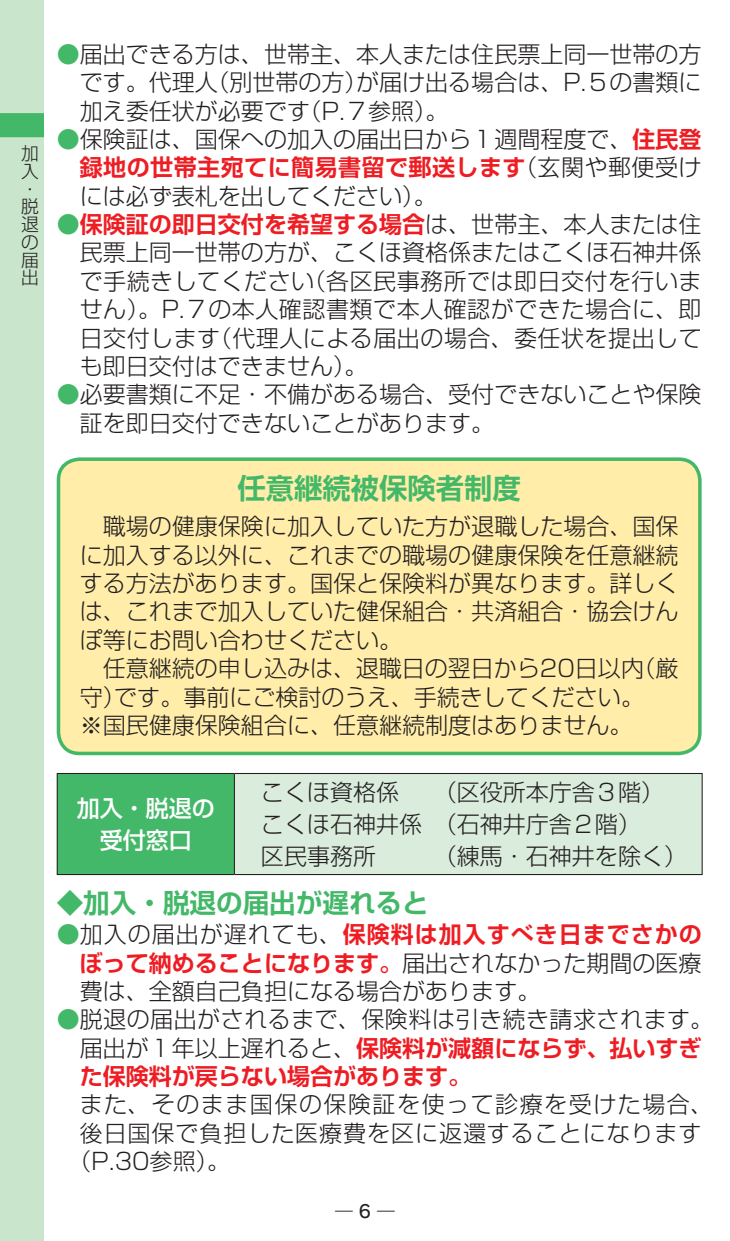
<style>
.page{position:relative;width:730px;height:1241px;background:#fff}
.page>*{position:absolute;margin:0;border:0;box-sizing:border-box;transform-origin:0 0}
.t1{font:700 28.25px "Shin Go Pro De";color:#44b869}
.t2{font:700 26.5px "Shin Go Pro De";color:#44b869}
.t3{font:300 23px/28.2px "Shin Go Pro";color:#231f20;text-align:justify}
.t4{font:300 23px/28.2px "Shin Go Pr 6 N";color:#231f20}
.t5{font:700 23px/28.2px "Shin Go Pr 6 N De";color:#ee1d23}
.t6{font:700 23px/28.2px "Shin Go Pr 6 N De";letter-spacing:.04em;color:#ee1d23;text-align:right}
.t7{font:300 23px "Shin Go Pro";letter-spacing:.02em;color:#231f20}
.t8{font:700 23px "Shin Go Pr 6 N De";letter-spacing:.02em;color:#ee1d23}
.t9{font:300 23px "Shin Go Pro";letter-spacing:.065em;color:#231f20}
.t10{font:300 23px "Shin Go Pro";letter-spacing:.04em;color:#231f20}
.t11{font:500 23px/32px "Shin Go Pro";color:#fff;text-align:center}
.t12{font:300 17.75px/17.8px "Shin Go Pr 6 N";color:#231f20}
.t13{font:17.75px "Rodin Pro DB";color:#6c6d70}
.s1{color:#44b869}
.s2{font-family:"Shin Go Pr 6 N De";font-weight:700;color:#ee1d23}
.s3{font-family:"Shin Go Pro";font-weight:300;color:#231f20}
.s4{font-family:"Shin Go Pro";font-weight:300;color:#44b869}
.s5{color:#231f20}
</style>
<div class="page">
<div style="left:0;top:0;width:44px;height:1240px;background:#c9e5cc"></div>
<div style="left:0;top:111px;width:46px;height:28px;background:#44b869"></div>
<hr style="left:0;top:54px;width:46px;height:4px;background:#c9e5cc">
<hr style="left:0;top:109px;width:46px;height:4px;background:#c9e5cc">
<svg style="left:0;top:137px;width:44px;height:4px"></svg>
<div style="left:44px;top:0;width:13px;height:1240px;background:#fff"></div>
<div style="left:57px;top:773px;width:177px;height:101px;background:#44b869"></div>
<div style="left:234px;top:773px;width:468px;height:101px;background:#daecdb"></div>
<hr style="left:57px;top:772px;width:177px;height:2px;background:#231f20">
<hr style="left:57px;top:774px;width:1px;height:99px;background:#231f20">
<hr style="left:234px;top:772px;width:469px;height:2px;background:#231f20">
<hr style="left:234px;top:774px;width:1px;height:99px;background:#231f20">
<hr style="left:702px;top:774px;width:1px;height:99px;background:#231f20">
<hr style="left:57px;top:873px;width:177px;height:1px;background:#231f20">
<hr style="left:234px;top:873px;width:469px;height:1px;background:#231f20">
<div style="left:58px;top:459px;width:642px;height:294px;background:#ffeda9;border-radius:21px"></div>
<div style="left:57px;top:457px;width:645px;height:298px;border:4px solid #44b869;border-radius:21px"></div>
<p class="t12" style="left:21px;top:143px;width:19px">加入・脱退の届出</p>
<p class="t3" style="left:80px;top:37px;width:623px;text-indent:-23px"><span class="s1">●</span>届出できる方は、世帯主、本人または住民票上同一世帯の方です。代理人（別世帯の方）が届け出る場合は、P.５の書類に加え委任状が必要です（P.７参照）。</p>
<p class="t3" style="left:57px;top:122px;width:646px"><span class="s1">●</span>保険証は、国保への加入の届出日から１週間程度で、<span class="s2">住民登</span></p>
<p class="t8" style="left:80px;top:149px;width:623px">録地の世帯主宛てに簡易書留で郵送します<span class="s3">（玄関や郵便受け</span></p>
<p class="t3" style="left:80px;top:179px;width:358px">には必ず表札を出してください）。</p>
<p class="t5" style="left:57px;top:209px;width:646px"><span class="s4">●</span> 保険証の即日交付を希望する場合<span class="s3">は、世帯主、本人または住</span></p>
<p class="t3" style="left:80px;top:236px;width:623px">民票上同一世帯の方が、こくほ資格係またはこくほ石神井係で手続きしてください（各区民事務所では即日交付を行いません）。P.７の本人確認書類で本人確認ができた場合に、即日交付します（代理人による届出の場合、委任状を提出しても即日交付はできません）。</p>
<p class="t3" style="left:80px;top:377px;width:623px;text-indent:-23px"><span class="s1">●</span>必要書類に不足・不備がある場合、受付できないことや保険証を即日交付できないことがあります。</p>
<p class="t1" style="left:237px;top:465px;width:285px">任意継続被保険者制度</p>
<p class="t4" style="left:80px;top:510px;width:600px;text-indent:23px">職場の健康保険に加入していた方が退職した場合、国保に加入する以外に、これまでの職場の健康保険を任意継続する方法があります。国保と保険料が異なります。詳しくは、これまで加入していた健保組合・共済組合・協会けんぽ等にお問い合わせください。<br>　任意継続の申し込みは、退職日の翌日から20日以内（厳守）です。事前にご検討のうえ、手続きしてください。<br>※国民健康保険組合に、任意継続制度はありません。</p>
<p class="t3" style="left:238px;top:773px;width:451px;line-height:32px;text-align:left">　こくほ資格係　　（区役所本庁舎３階）　こくほ石神井係　（石神井庁舎２階）<br>　区民事務所　　　（練馬・石神井を除く）</p>
<p class="t2" style="left:57px;top:880px;width:374px">◆加入・脱退の届出が遅れると</p>
<p class="t6" style="left:57px;top:919px;width:647px"><span class="s4">●</span><span class="s3">加入の届出が遅れても、</span>保険料は加入すべき日までさかのぼって納めることになります。<span class="s3">届出されなかった期間の医療</span></p>
<p class="t3" style="left:80px;top:974px;width:462px">費は、全額自己負担になる場合があります。</p>
<p class="t7" style="left:57px;top:1000px;width:658px"><span class="s1">●</span>脱退の届出がされるまで、保険料は引き続き請求されます。</p>
<p class="t5" style="left:80px;top:1032px;width:623px"><span class="s3">届出が１年以上遅れると、</span>保険料が減額にならず、払いすぎた保険料が戻らない場合があります。</p>
<p class="t9" style="left:80px;top:1085px;width:635px">また、そのまま国保の保険証を使って診療を受けた場合、</p>
<p class="t10" style="left:80px;top:1113px;width:623px">後日国保で負担した医療費を区に返還することになります</p>
<p class="t3" style="left:68px;top:1144px;width:164px">（P.30参照）。</p>
<p class="t11" style="left:77px;top:789px;width:140px">加入・脱退の受付窓口</p>
<p class="t13" style="left:335px;top:1198px;width:61px">― <span class="s5">6</span> ―</p>
</div>
